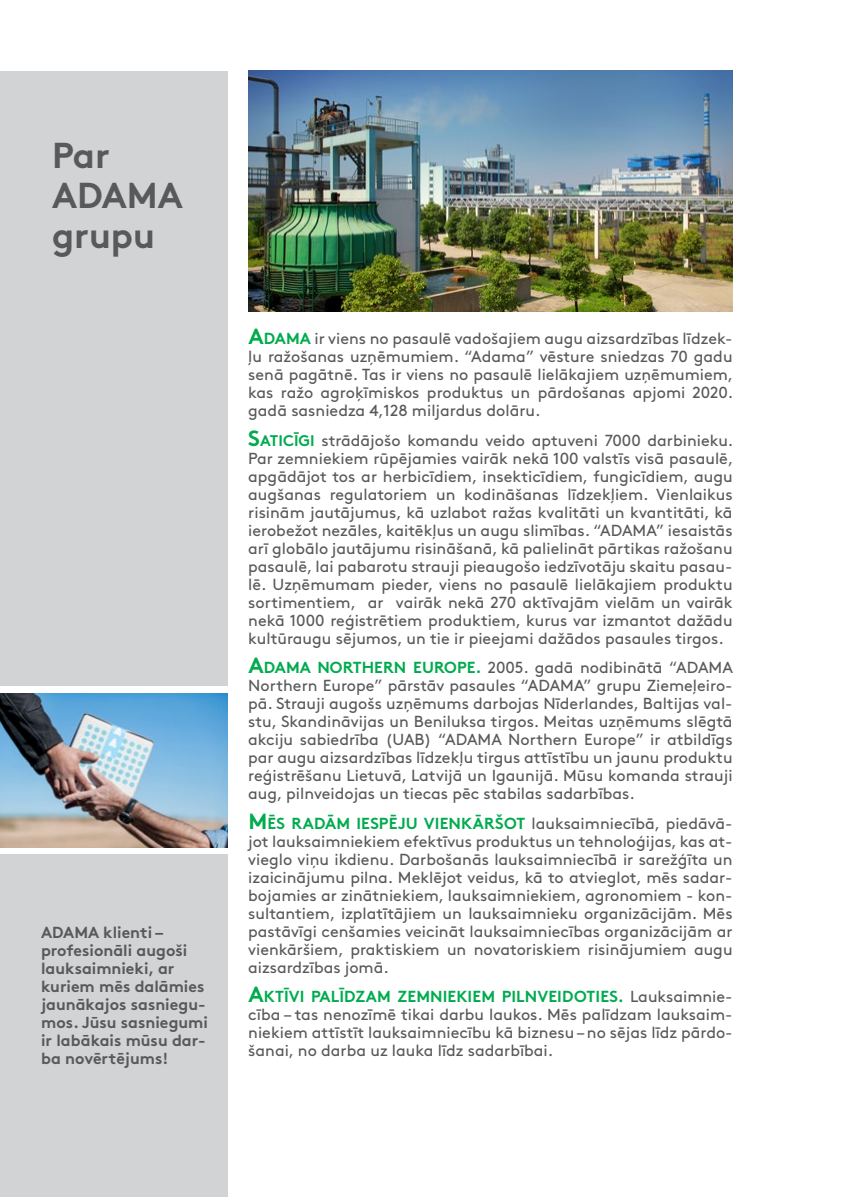
<style>
.page{position:relative;width:851px;height:1197px;background:#fff}
.page>*{position:absolute;margin:0;border:0;box-sizing:border-box;transform-origin:0 0}
.t1{font:700 36px/40px "Brown";color:#58595b}
.t2{font:16px/18px "Brown Pro";color:#58595b;text-align:justify}
.t3{font:700 16px/18px "Brown";color:#58595b}
.t4{font:700 16px "Brown";letter-spacing:.005em;color:#00ab4e}
.s1{font-family:"Brown";font-weight:700;font-size:22px;color:#00ab4e}
.s2{font-family:"Brown";font-weight:700;color:#00ab4e}
.s3{font-family:"Brown";font-weight:700;font-size:15.4px;color:#00ab4e}
.s4{font-size:22px}
.s5{font-family:"Brown Pro";font-weight:400;color:#58595b}
</style>
<div class="page">
<div style="left:0;top:71px;width:227px;height:614px;background:#d1d3d4"></div>
<div style="left:0;top:854px;width:227px;height:342px;background:#d1d3d4"></div>
<img style="left:0;top:693px;width:227px;height:154px">
<img style="left:248px;top:71px;width:484px;height:240px">
<h1 class="t1" style="left:52px;top:132px;width:132px">Par<br>ADAMA grupu</h1>
<p class="t3" style="left:41px;top:921px;width:168px">ADAMA klienti – profesionāli augoši lauksaimnieki, ar kuriem mēs dalāmies jaunākajos sasniegu&shy;mos. Jūsu sasniegumi ir labākais mūsu dar&shy;ba novērtējums!</p>
<p class="t2" style="left:248px;top:328px;width:486px"><span class="s1">A</span><span class="s2">DAMA</span> ir viens no pasaulē vadošajiem augu aizsardzības līdzek&shy;ļu ražošanas uzņēmumiem. “Adama” vēsture sniedzas 70 gadu senā pagātnē. Tas ir viens no pasaulē lielākajiem uzņēmumiem, kas ražo agroķīmiskos produktus un pārdošanas apjomi 2020. gadā sasniedza 4,128 miljardus dolāru.</p>
<p class="t2" style="left:248px;top:429px;width:486px"><span class="s1">S</span><span class="s3">aticīgi</span> strādājošo komandu veido aptuveni 7000 darbinieku.<br>Par zemniekiem rūpējamies vairāk nekā 100 valstīs visā pasaulē, apgādājot tos ar herbicīdiem, insekticīdiem, fungicīdiem, augu augšanas regulatoriem un kodināšanas līdzekļiem. Vienlaikus risinām jautājumus, kā uzlabot ražas kvalitāti un kvantitāti, kā ierobežot nezāles, kaitēkļus un augu slimības. “ADAMA” iesaistās arī globālo jautājumu risināšanā, kā palielināt pārtikas ražošanu pasaulē, lai pabarotu strauji pieaugošo iedzīvotāju skaitu pasau&shy;lē. Uzņēmumam pieder, viens no pasaulē lielākajiem produktu sortimentiem, ar vairāk nekā 270 aktīvajām vielām un vairāk nekā 1000 reģistrētiem produktiem, kurus var izmantot dažādu kultūraugu sējumos, un tie ir pieejami dažādos pasaules tirgos.</p>
<p class="t2" style="left:248px;top:657px;width:486px"><span class="s1">A</span><span class="s2">DAMA NORTHERN EUROPE.</span> 2005. gadā nodibinātā “ADAMA Northern Europe” pārstāv pasaules “ADAMA” grupu Ziemeļeiro&shy;pā. Strauji augošs uzņēmums darbojas Nīderlandes, Baltijas val&shy;stu, Skandināvijas un Beniluksa tirgos. Meitas uzņēmums slēgtā akciju sabiedrība (UAB) “ADAMA Northern Europe” ir atbildīgs par augu aizsardzības līdzekļu tirgus attīstību un jaunu produktu reģistrēšanu Lietuvā, Latvijā un Igaunijā. Mūsu komanda strauji aug, pilnveidojas un tiecas pēc stabilas sadarbības.</p>
<p class="t4" style="left:248px;top:809px;width:485px"><span class="s4">M</span>ĒS RADĀM IESPĒJU VIENKĀRŠOT <span class="s5">lauksaimniecībā, piedāvā-</span></p>
<p class="t2" style="left:248px;top:830px;width:486px">jot lauksaimniekiem efektīvus produktus un tehnoloģijas, kas at&shy;vieglo viņu ikdienu. Darbošanās lauksaimniecībā ir sarežģīta un izaicinājumu pilna. Meklējot veidus, kā to atvieglot, mēs sadar&shy;bojamies ar zinātniekiem, lauksaimniekiem, agronomiem - kon&shy;sultantiem, izplatītājiem un lauksaimnieku organizācijām. Mēs pastāvīgi cenšamies veicināt lauksaimniecības organizācijām ar vienkāršiem, praktiskiem un novatoriskiem risinājumiem augu aizsardzības jomā.</p>
<p class="t4" style="left:248px;top:983px;width:485px"><span class="s4">A</span>KTĪVI PALĪDZAM ZEMNIEKIEM PILNVEIDOTIES. <span class="s5">Lauksaimnie-</span></p>
<p class="t2" style="left:248px;top:1003px;width:486px">cība – tas nenozīmē tikai darbu laukos. Mēs palīdzam lauksaim&shy;niekiem attīstīt lauksaimniecību kā biznesu – no sējas līdz pārdo&shy;šanai, no darba uz lauka līdz sadarbībai.</p>
</div>
